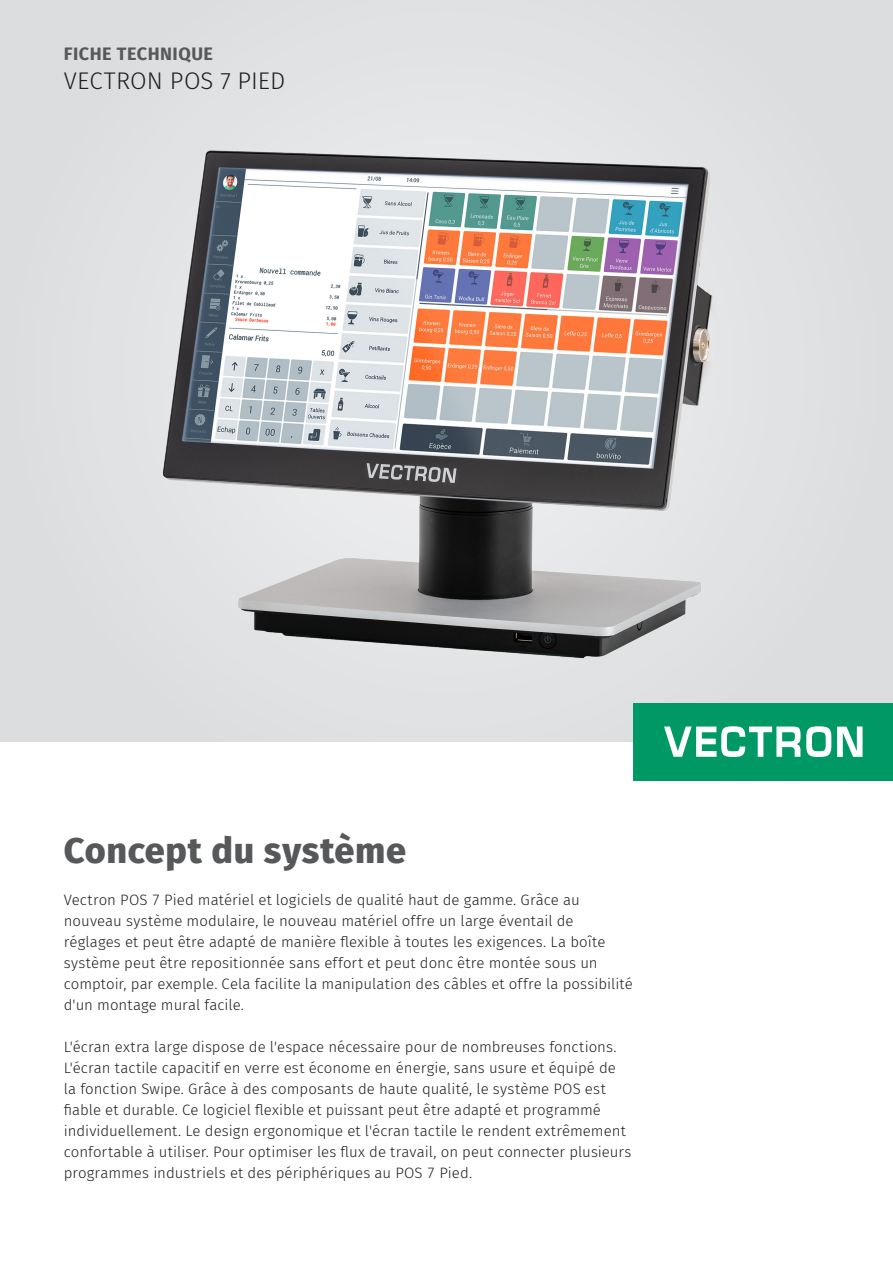
<style>
.page{position:relative;width:893px;height:1263px;background:#fff}
.page>*{position:absolute;margin:0;border:0;box-sizing:border-box;transform-origin:0 0}
.TS_Überschrift{font:800 36px "Fira Sans";letter-spacing:.015em;color:#57585a}
.t1{font:300 24px "Fira Sans";color:#231f20}
.t2{font:700 18px "Fira Sans";letter-spacing:.025em;color:#57585a}
.TS_Fließtext_nach_Ab{font:300 15px/21px "Fira Sans";color:#231f20}
</style>
<div class="page">
<div style="left:0;top:0;width:893px;height:742px;background:#dedfe1"></div>
<div style="left:633px;top:703px;width:260px;height:77px;background:#009864"></div>
<svg style="left:837px;top:726px;width:25px;height:31px"></svg>
<svg style="left:723px;top:726px;width:108px;height:31px"></svg>
<img style="left:163px;top:150px;width:560px;height:607px">
<p class="t2" style="left:64px;top:39px;width:151px">FICHE TECHNIQUE</p>
<h2 class="t1" style="left:64px;top:64px;width:223px">Vectron POS 7 Pied</h2>
<p class="TS_Überschrift" style="left:64px;top:819px;width:344px">Concept du système</p>
<p class="TS_Fließtext_nach_Ab" style="left:64px;top:890px;width:571px">Vectron POS 7 Pied matériel et logiciels de qualité haut de gamme. Grâce au nouveau système modulaire, le nouveau matériel offre un large éventail de réglages et peut être adapté de manière flexible à toutes les exigences. La boîte système peut être repositionnée sans effort et peut donc être montée sous un comptoir, par exemple. Cela facilite la manipulation des câbles et offre la possibilité d'un montage mural facile.</p>
<p class="TS_Fließtext_nach_Ab" style="left:64px;top:1037px;width:569px">L'écran extra large dispose de l'espace nécessaire pour de nombreuses fonctions.<br>L'écran tactile capacitif en verre est économe en énergie, sans usure et équipé de la fonction Swipe. Grâce à des composants de haute qualité, le système POS est fiable et durable. Ce logiciel flexible et puissant peut être adapté et programmé individuellement. Le design ergonomique et l'écran tactile le rendent extrêmement confortable à utiliser. Pour optimiser les flux de travail, on peut connecter plusieurs programmes industriels et des périphériques au POS 7 Pied.</p>
</div>
